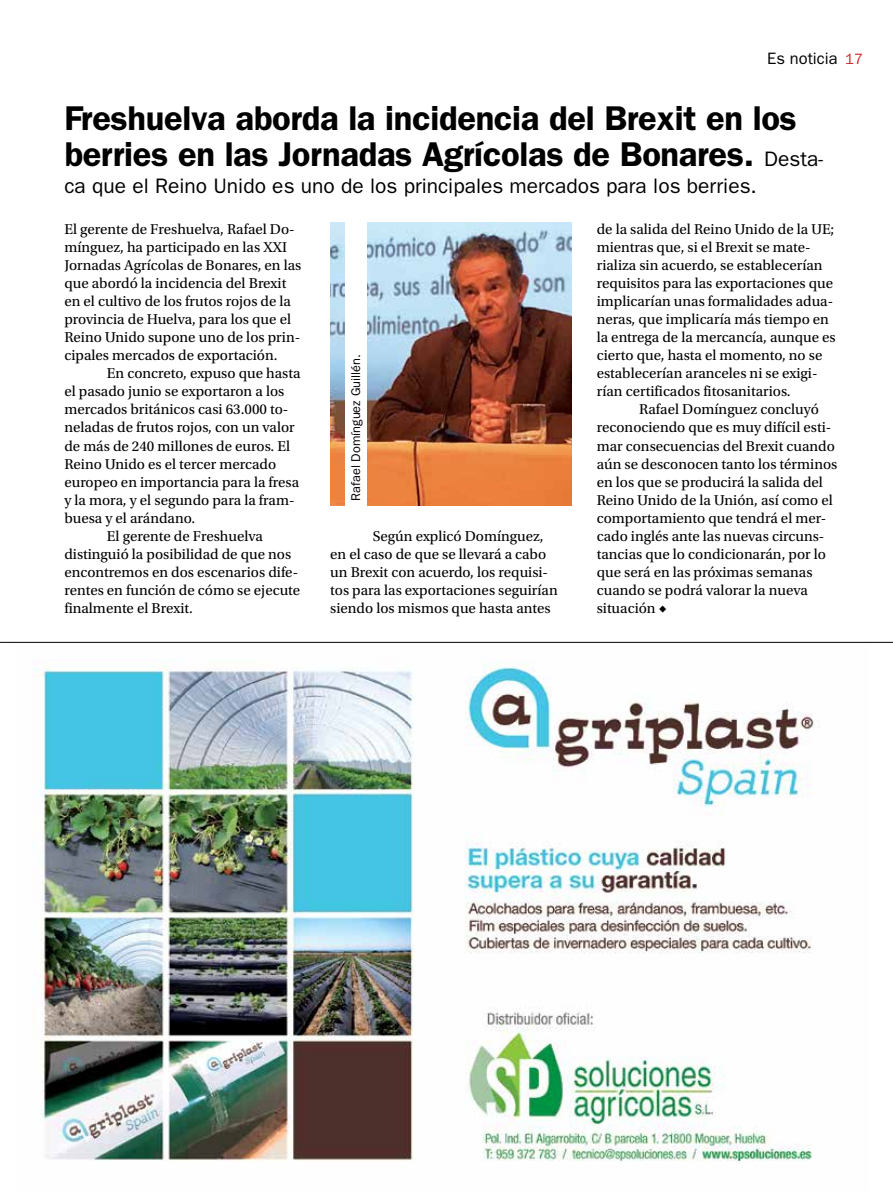
<style>
.page{position:relative;width:893px;height:1191px;background:#fff}
.page>*{position:absolute;margin:0;border:0;box-sizing:border-box;transform-origin:0 0}
.t1{font:600 34.5px/35.7px "ITC Franklin Gothic Std";letter-spacing:-.01em;color:#000}
.t2{font:21px "ITC Franklin Gothic Std";color:#000}
.t3{font:16.5px "ITC Franklin Gothic Std";color:#000}
.t4{font:15px/18px "Utopia Std";color:#000}
.t5{font:15px "ITC Franklin Gothic Std";color:#d2232a}
.t6{font:12.75px "ITC Franklin Gothic Std";color:#000}
.s1{font-weight:400;font-size:21px}
</style>
<div class="page">
<img style="left:330px;top:222px;width:241px;height:283px">
<div style="left:345px;top:222px;width:21px;height:283px;background:#fff"></div>
<img style="left:34px;top:659px;width:780px;height:503px">
<hr style="left:0;top:642px;width:893px;height:1px;background:#000">
<p class="t3" style="left:767px;top:49px;width:72px">Es noticia</p>
<p class="t5" style="left:845px;top:50px;width:19px">17</p>
<h1 class="t1" style="left:64px;top:100px;width:760px">Freshuelva aborda la incidencia del Brexit en los berries en las Jornadas Agrícolas de Bonares. <span class="s1">Desta-</span></h1>
<h2 class="t2" style="left:64px;top:174px;width:694px">ca que el Reino Unido es uno de los principales mercados para los berries.</h2>
<p class="t4" style="left:64px;top:221px;width:238px">El gerente de Freshuelva, Rafael Do&shy;mínguez, ha participado en las XXI Jornadas Agrícolas de Bonares, en las que abordó la incidencia del Brexit en el cultivo de los frutos rojos de la provincia de Huelva, para los que el Reino Unido supone uno de los prin&shy;cipales mercados de exportación.</p>
<p class="t4" style="left:107px;top:365px;width:195px">En concreto, expuso que hasta</p>
<p class="t4" style="left:64px;top:383px;width:221px">el pasado junio se exportaron a los</p>
<p class="t4" style="left:64px;top:401px;width:225px">mercados británicos casi 63.000 to-</p>
<p class="t4" style="left:64px;top:419px;width:232px">neladas de frutos rojos, con un valor</p>
<p class="t4" style="left:64px;top:437px;width:227px">de más de 240 millones de euros. El</p>
<p class="t4" style="left:64px;top:455px;width:213px">Reino Unido es el tercer mercado</p>
<p class="t4" style="left:64px;top:473px;width:236px">europeo en importancia para la fresa</p>
<p class="t4" style="left:64px;top:491px;width:232px">y la mora, y el segundo para la fram-</p>
<p class="t4" style="left:64px;top:509px;width:132px">buesa y el arándano.</p>
<p class="t4" style="left:107px;top:527px;width:157px">El gerente de Freshuelva</p>
<p class="t4" style="left:64px;top:545px;width:228px">distinguió la posibilidad de que nos</p>
<p class="t4" style="left:64px;top:563px;width:235px">encontremos en dos escenarios dife-</p>
<p class="t4" style="left:64px;top:581px;width:237px">rentes en función de cómo se ejecute</p>
<p class="t4" style="left:64px;top:599px;width:130px">finalmente el Brexit.</p>
<p class="t4" style="left:597px;top:221px;width:241px">de la salida del Reino Unido de la UE; mientras que, si el Brexit se mate&shy;rializa sin acuerdo, se establecerían requisitos para las exportaciones que implicarían unas formalidades adua&shy;neras, que implicaría más tiempo en la entrega de la mercancía, aunque es cierto que, hasta el momento, no se establecerían aranceles ni se exigi&shy;rían certificados fitosanitarios.</p>
<p class="t4" style="left:597px;top:401px;width:242px;text-indent:43px">Rafael Domínguez concluyó reconociendo que es muy difícil esti&shy;mar consecuencias del Brexit cuando aún se desconocen tanto los términos en los que se producirá la salida del<br>Reino Unido de la Unión, así como el comportamiento que tendrá el mer&shy;cado inglés ante las nuevas circuns&shy;tancias que lo condicionarán, por lo que será en las próximas semanas cuando se podrá valorar la nueva situación ◆</p>
<p class="t6" style="left:349px;top:501px;width:148px;rotate:-90deg">Rafael Domínguez Guillén.</p>
<p class="t4" style="left:330px;top:527px;width:229px;text-indent:43px">Según explicó Domínguez, en el caso de que se llevará a cabo un Brexit con acuerdo, los requisi&shy;tos para las exportaciones seguirían siendo los mismos que hasta antes</p>
</div>
